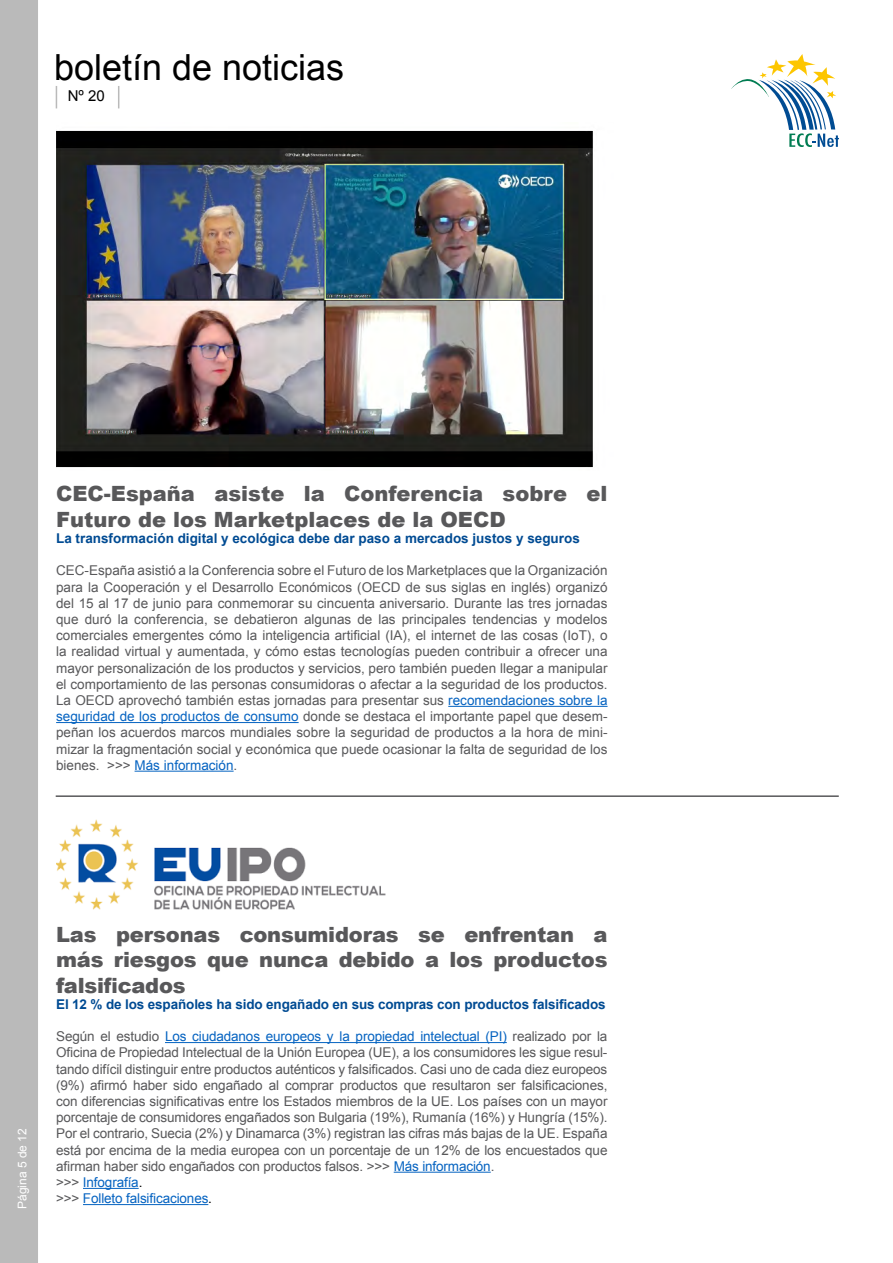
<style>
.page{position:relative;width:893px;height:1263px;background:#fff}
.page>*{position:absolute;margin:0;border:0;box-sizing:border-box;transform-origin:0 0}
.t1{font:36px "Arial";color:#000}
.t2{font:900 21px/25.2px "Arial";color:#58585a}
.t3{font:15px "Arial";color:#000}
.t4{font:13.5px/16.2px "Arial";letter-spacing:-.01em;color:#58585a;text-align:justify}
.t5{font:700 13.5px "Arial";color:#004b93}
.t6{font:12px "Arial";color:#fff}
.s1{color:#0563c1}
.s2{color:#000}
</style>
<div class="page">
<div style="left:0;top:0;width:38px;height:1263px;background:#bababa"></div>
<svg style="left:16px;top:1215px;width:11px;height:2px"></svg>
<svg style="left:56px;top:86px;width:1px;height:22px"></svg>
<svg style="left:118px;top:86px;width:1px;height:22px"></svg>
<svg style="left:731px;top:54px;width:108px;height:93px"></svg>
<hr style="left:448px;top:706px;width:160px;height:1px;background:#0563c1">
<hr style="left:56px;top:722px;width:243px;height:1px;background:#0563c1">
<hr style="left:135px;top:771px;width:99px;height:1px;background:#0563c1">
<img style="left:56px;top:130px;width:537px;height:338px">
<hr style="left:165px;top:1042px;width:342px;height:1px;background:#0563c1">
<hr style="left:394px;top:1172px;width:97px;height:1px;background:#0563c1">
<hr style="left:83px;top:1188px;width:56px;height:1px;background:#0563c1">
<hr style="left:83px;top:1204px;width:125px;height:1px;background:#0563c1">
<img style="left:56px;top:820px;width:330px;height:90px">
<hr style="left:56px;top:795px;width:783px;height:2px;background:#58585a">
<h1 class="t1" style="left:54px;top:43px;width:292px">boletín de noticias</h1>
<p class="t3" style="left:68px;top:86px;width:39px">Nº 20</p>
<h2 class="t2" style="left:56px;top:481px;width:553px">CEC-España asiste la Conferencia sobre el<br>Futuro de los Marketplaces de la OECD</h2>
<p class="t5" style="left:56px;top:529px;width:525px">La transformación digital y ecológica debe dar paso a mercados justos y seguros</p>
<p class="t4" style="left:56px;top:562px;width:553px">CEC-España asistió a la Conferencia sobre el Futuro de los Marketplaces que la Organización para la Cooperación y el Desarrollo Económicos (OECD de sus siglas en inglés) organizó del 15 al 17 de junio para conmemorar su cincuenta aniversario. Durante las tres jornadas que duró la conferencia, se debatieron algunas de las principales tendencias y modelos comerciales emergentes cómo la inteligencia artificial (IA), el internet de las cosas (IoT), o la realidad virtual y aumentada, y cómo estas tecnologías pueden contribuir a ofrecer una mayor personalización de los productos y servicios, pero también pueden llegar a manipular el comportamiento de las personas consumidoras o afectar a la seguridad de los productos.<br>La OECD aprovechó también estas jornadas para presentar sus <span class="s1">recomendaciones sobre la seguridad de los productos de consumo</span> donde se destaca el importante papel que desem&shy;peñan los acuerdos marcos mundiales sobre la seguridad de productos a la hora de mini&shy;mizar la fragmentación social y económica que puede ocasionar la falta de seguridad de los bienes. &gt;&gt;&gt; <span class="s1">Más información</span>.</p>
<p class="t6" style="left:14px;top:1209px;width:82px;rotate:-90deg">Página 5 de 12</p>
<h2 class="t2" style="left:56px;top:921px;width:553px;text-align:justify">Las personas consumidoras se enfrentan a más riesgos que nunca debido a los productos falsificados</h2>
<p class="t5" style="left:56px;top:994px;width:551px">El 12 % de los españoles ha sido engañado en sus compras con productos falsificados</p>
<p class="t4" style="left:56px;top:1028px;width:553px;text-align:left">Según el estudio <span class="s1">Los ciudadanos europeos y la propiedad intelectual (PI)</span> realizado por la Oficina de Propiedad Intelectual de la Unión Europea (UE), a los consumidores les sigue resul&shy;tando difícil distinguir entre productos auténticos y falsificados. Casi uno de cada diez europeos (9%) afirmó haber sido engañado al comprar productos que resultaron ser falsificaciones, con diferencias significativas entre los Estados miembros de la UE. Los países con un mayor porcentaje de consumidores engañados son Bulgaria (19%), Rumanía (16%) y Hungría (15%).<br>Por el contrario, Suecia (2%) y Dinamarca (3%) registran las cifras más bajas de la UE. España está por encima de la media europea con un porcentaje de un 12% de los encuestados que afirman haber sido engañados con productos falsos. &gt;&gt;&gt; <span class="s1">Más información</span>.<br>&gt;&gt;&gt; <span class="s1">Infografía</span><span class="s2">.<br></span>&gt;&gt;&gt; <span class="s1">Folleto falsificaciones</span><span class="s2">.</span></p>
</div>
